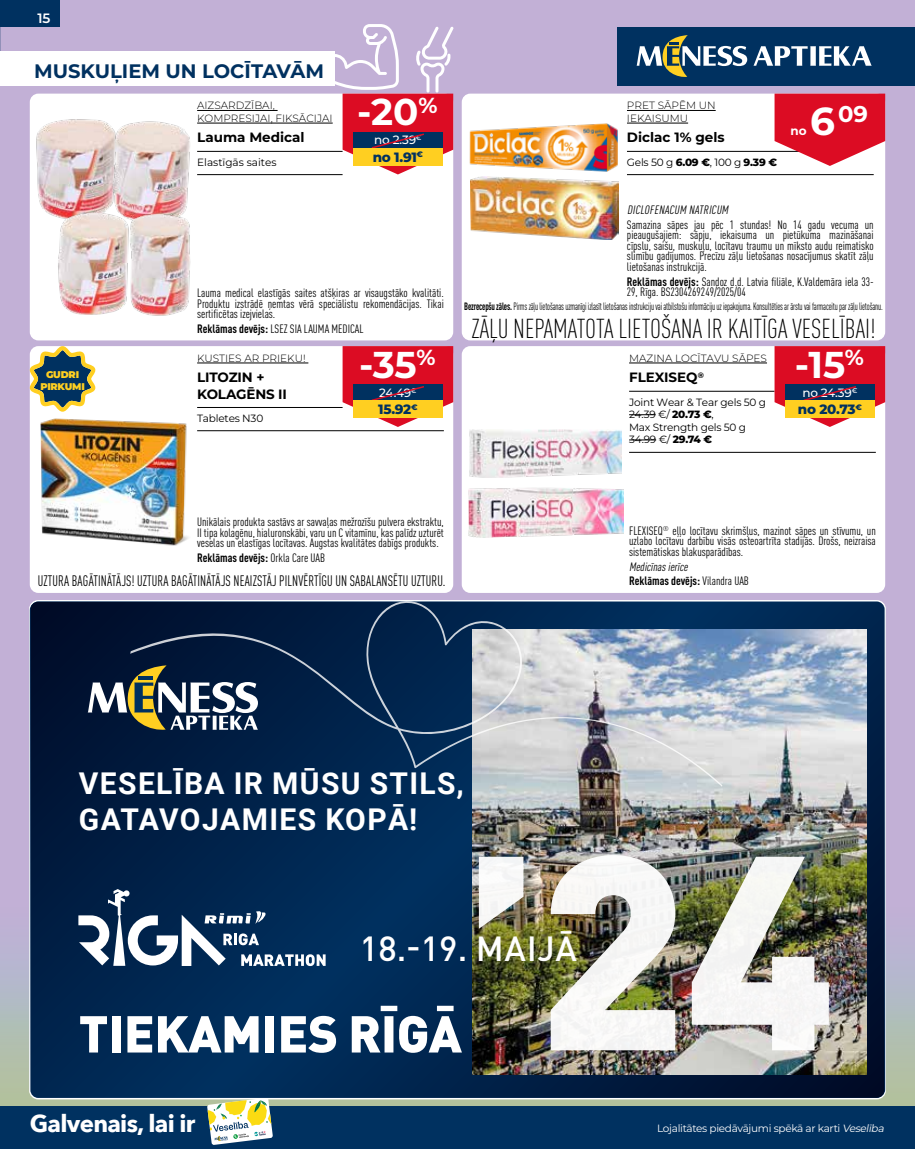
<style>
.page{position:relative;width:915px;height:1149px;background:#fff}
.page>*{position:absolute;margin:0;border:0;box-sizing:border-box;transform-origin:0 0}
.t1{font:900 271.65px "DIN Pro";color:#fff}
.t2{font:900 51px "DIN Pro";letter-spacing:-.01em;color:#fff}
.t3{font:700 37.35px "Montserrat";color:#fff}
.t4{font:500 34.35px "DIN Pro";letter-spacing:.015em;color:#fff}
.t5{font:700 30px/36px "Roboto";letter-spacing:.045em;color:#fff}
.t6{font:300 condensed 27px "DIN Pro";color:#000}
.t7{font:700 24px "Avenir Next";letter-spacing:-.03em;color:#fff}
.t8{font:700 22.8px "Montserrat";color:#fff}
.t9{font:700 19.5px "Montserrat";color:#003160}
.t10{font:condensed 15px "DIN Pro";letter-spacing:.01em;color:#000;scale:.89 1}
.t11{font:700 13.5px/16.2px "Montserrat";color:#000}
.t12{font:800 13.5px "Montserrat";letter-spacing:-.02em;color:#003160}
.t13{font:600 13.5px "Montserrat";color:#fff}
.t14{font:condensed 12px/10.5px "DIN Pro";color:#000;text-align:justify}
.t15{font:italic condensed 12px/14.7px "DIN Pro";color:#000}
.t16{font:700 condensed 12px "DIN Pro";color:#000}
.t17{font:500 12px "Montserrat";letter-spacing:-.02em;color:#fff}
.t18{font:700 12px "Montserrat";color:#fff}
.t19{font:condensed 10.5px "DIN Pro";letter-spacing:-.02em;color:#000;scale:.8 1}
.t20{font:100 10.5px/12.6px "Montserrat";color:#000}
.t21{font:100 10.5px/12.6px "Montserrat";letter-spacing:-.02em;color:#000}
.t22{font:10.5px "Montserrat";letter-spacing:-.03em;color:#fff}
.t23{font:800 10.5px "Montserrat";color:#000}
.t24{font:900 9.75px/11.7px "Montserrat";letter-spacing:-.02em;color:#ffcf21;text-align:center}
.s1{font-weight:700}
.s2{font-weight:100}
.s3{font-weight:400}
.s4{font-size:39px}
.s5{font-weight:800}
.s6{font-weight:700;font-style:normal}
.s7{font-style:normal}
.s8{font-style:italic}
</style>
<div class="page">
<div style="left:0;top:0;width:914px;height:1148px;background:#c2b0d6"></div>
<svg style="left:1px;top:907px;width:913px;height:199px"></svg>
<svg style="left:0;top:961px;width:1px;height:145px"></svg>
<div style="left:0;top:1106px;width:914px;height:42px;background:#003160"></div>
<div style="left:0;top:0;width:60px;height:26px;background:#003160"></div>
<div style="left:617px;top:27px;width:297px;height:58px;background:#003160"></div>
<svg style="left:753px;top:46px;width:118px;height:20px"></svg>
<svg style="left:636px;top:35px;width:111px;height:42px"></svg>
<svg style="left:207px;top:1099px;width:66px;height:45px;background:#cbd0a6"></svg>
<svg style="left:30px;top:601px;width:854px;height:496px;background:#01244c"></svg>
<img style="left:472px;top:629px;width:394px;height:444px">
<div style="left:0;top:51px;width:335px;height:34px;background:#fff"></div>
<div style="left:461px;top:346px;width:423px;height:246px;background:#fff;border-radius:9px"></div>
<hr style="left:629px;top:362px;width:137px;height:1px;background:#000">
<hr style="left:629px;top:391px;width:145px;height:1px;background:#000">
<hr style="left:629px;top:452px;width:246px;height:1px;background:#000">
<svg style="left:629px;top:414px;width:26px;height:1px"></svg>
<svg style="left:629px;top:439px;width:27px;height:1px"></svg>
<svg style="left:774px;top:346px;width:110px;height:81px;background:#b93a4f"></svg>
<div style="left:784px;top:401px;width:90px;height:17px;background:#ffcf21"></div>
<img style="left:469px;top:429px;width:152px;height:48px">
<img style="left:468px;top:488px;width:155px;height:49px">
<div style="left:461px;top:94px;width:423px;height:246px;background:#fff;border-radius:9px"></div>
<hr style="left:626px;top:110px;width:89px;height:1px;background:#000">
<hr style="left:626px;top:123px;width:62px;height:1px;background:#000">
<hr style="left:626px;top:151px;width:173px;height:1px;background:#000">
<hr style="left:626px;top:174px;width:247px;height:1px;background:#000">
<svg style="left:774px;top:94px;width:110px;height:72px"></svg>
<img style="left:469px;top:123px;width:148px;height:49px">
<img style="left:470px;top:176px;width:148px;height:64px">
<svg style="left:130px;top:589px;width:592px;height:197px;background:#556983"></svg>
<svg style="left:88px;top:665px;width:170px;height:66px;background:#556169"></svg>
<svg style="left:78px;top:888px;width:247px;height:77px;background:#3b5979"></svg>
<div style="left:30px;top:94px;width:423px;height:246px;background:#fff;border-radius:9px"></div>
<hr style="left:197px;top:110px;width:80px;height:1px;background:#000">
<hr style="left:197px;top:123px;width:135px;height:1px;background:#000">
<hr style="left:197px;top:151px;width:145px;height:1px;background:#000">
<hr style="left:197px;top:174px;width:145px;height:1px;background:#000">
<svg style="left:333px;top:24px;width:120px;height:150px"></svg>
<div style="left:353px;top:148px;width:89px;height:17px;background:#ffcf21"></div>
<img style="left:36px;top:119px;width:75px;height:98px">
<img style="left:111px;top:121px;width:79px;height:90px">
<img style="left:55px;top:211px;width:71px;height:104px">
<img style="left:126px;top:209px;width:65px;height:107px">
<div style="left:30px;top:346px;width:423px;height:246px;background:#fff;border-radius:9px"></div>
<hr style="left:197px;top:362px;width:111px;height:1px;background:#000">
<hr style="left:197px;top:407px;width:145px;height:1px;background:#000">
<hr style="left:197px;top:430px;width:246px;height:1px;background:#000">
<svg style="left:342px;top:346px;width:111px;height:81px;background:#b93a4f"></svg>
<div style="left:353px;top:401px;width:89px;height:17px;background:#ffcf21"></div>
<img style="left:40px;top:418px;width:149px;height:128px">
<svg style="left:29px;top:346px;width:67px;height:65px"></svg>
<p class="t13" style="left:38px;top:8px;width:14px">15</p>
<h3 class="t9" style="left:34px;top:57px;width:291px">MUSKUĻIEM UN LOCĪTAVĀM</h3>
<p class="t20" style="left:197px;top:99px;width:137px">AIZSARDZĪBAI,<br>KOMPRESIJAI, FIKSĀCIJAI</p>
<p class="t11" style="left:197px;top:129px;width:109px">Lauma Medical</p>
<p class="t20" style="left:197px;top:155px;width:81px">Elastīgās saites</p>
<h3 class="t3" style="left:357px;top:85px;width:82px">-20<sup>%</sup></h3>
<p class="t17" style="left:374px;top:132px;width:49px">no 2.39<sup>€</sup></p>
<p class="t12" style="left:372px;top:147px;width:52px">no 1.91<sup>€</sup></p>
<p class="t24" style="left:40px;top:368px;width:46px">GUDRI<br>PIRKUMI</p>
<p class="t14" style="left:197px;top:287px;width:248px">Lauma medical elastīgās saites atšķiras ar visaugstāko kvalitāti.<br>Produktu izstrādē ņemtas vērā speciālistu rekomendācijas. Tikai sertificētas izejvielas.</p>
<p class="t14" style="left:197px;top:322px;width:168px"><span class="s1">Reklāmas devējs:</span> LSEZ SIA LAUMA MEDICAL</p>
<p class="t20" style="left:197px;top:351px;width:110px">KUSTIES AR PRIEKU!</p>
<p class="t11" style="left:197px;top:368px;width:91px">LITOZIN +<br>KOLAGĒNS II</p>
<p class="t21" style="left:197px;top:411px;width:68px">Tabletes N30</p>
<h3 class="t3" style="left:359px;top:337px;width:78px">-35<sup>%</sup></h3>
<p class="t17" style="left:379px;top:384px;width:39px">24.49<sup>€</sup></p>
<p class="t12" style="left:378px;top:399px;width:41px">15.92<sup>€</sup></p>
<p class="t20" style="left:626px;top:99px;width:90px">PRET SĀPĒM UN<br>IEKAISUMU</p>
<p class="t11" style="left:626px;top:129px;width:99px">Diclac 1% gels</p>
<p class="t23" style="left:626px;top:154px;width:152px"><span class="s2">Gels 50 g</span> 6.09 €<span class="s3">, 100 g</span> 9.39 €</p>
<h3 class="t8" style="left:809px;top:97px;width:59px"><span class="s4">6</span>09</h3>
<p class="t18" style="left:790px;top:122px;width:18px">no</p>
<p class="t15" style="left:627px;top:201px;width:105px">DICLOFENACUM NATRICUM</p>
<p class="t14" style="left:626px;top:218px;width:248px">Samazina sāpes jau pēc 1 stundas! No 14 gadu vecuma un pieaugušajiem: sāpju, iekaisuma un pietūkuma mazināšanai cīpslu, saišu, muskuļu, locītavu traumu un mīksto audu reimatisko slimību gadījumos. Precīzu zāļu lietošanas nosacījumus skatīt zāļu lietošanas instrukcijā.</p>
<p class="t14" style="left:626px;top:275px;width:248px"><span class="s1">Reklāmas devējs:</span> Sandoz d.d. Latvia filiāle, K.Valdemāra iela 33-<br>29, Rīga. BS2304269249/2025/04</p>
<p class="t19" style="left:464px;top:298px;width:524px"><span class="s1">Bezrecepšu zāles.</span> Pirms zāļu lietošanas uzmanīgi izlasīt lietošanas instrukciju vai atbilstošu informāciju uz iepakojuma. Konsultēties ar ārstu vai farmaceitu par zāļu lietošanu.</p>
<h3 class="t6" style="left:471px;top:309px;width:405px">ZĀĻU NEPAMATOTA LIETOŠANA IR KAITĪGA VESELĪBAI!</h3>
<p class="t20" style="left:629px;top:351px;width:139px">MAZINA LOCĪTAVU SĀPES</p>
<p class="t11" style="left:629px;top:368px;width:76px">FLEXISEQ<sup>®</sup></p>
<p class="t21" style="left:629px;top:395px;width:138px">Joint Wear &amp; Tear gels 50 g<br><span class="s3">24.39 €/</span> <span class="s5">20.73 €</span>,<br>Max Strength gels 50 g<br><span class="s3">34.99 €/</span> <span class="s5">29.74 €</span></p>
<h3 class="t3" style="left:794px;top:337px;width:71px">-15<sup>%</sup></h3>
<p class="t17" style="left:802px;top:384px;width:56px">no 24.39<sup>€</sup></p>
<p class="t12" style="left:797px;top:399px;width:66px">no 20.73<sup>€</sup></p>
<p class="t14" style="left:197px;top:515px;width:248px">Unikālais produkta sastāvs ar savvaļas mežrozīšu pulvera ekstraktu, II tipa kolagēnu, hialuronskābi, varu un C vitamīnu, kas palīdz uzturēt veselas un elastīgas locītavas. Augstas kvalitātes dabīgs produkts.</p>
<p class="t16" style="left:197px;top:548px;width:129px">Reklāmas devējs: <span class="s3">Orkla Care UAB</span></p>
<p class="t10" style="left:38px;top:569px;width:459px">UZTURA BAGĀTINĀTĀJS! UZTURA BAGĀTINĀTĀJS NEAIZSTĀJ PILNVĒRTĪGU UN SABALANSĒTU UZTURU.</p>
<p class="t14" style="left:629px;top:524px;width:248px">FLEXISEQ<sup>®</sup> eļļo locītavu skrimšļus, mazinot sāpes un stīvumu, un uzlabo locītavu darbību visās osteoartrīta stadijās. Drošs, neizraisa sistemātiskas blakusparādības.</p>
<p class="t15" style="left:629px;top:558px;width:121px">Medicīnasierīce<br><span class="s6">Reklāmas devējs:</span> <span class="s7">Vilandra UAB</span></p>
<h3 class="t5" style="left:79px;top:764px;width:386px">VESELĪBA IR MŪSU STILS,<br>GATAVOJAMIES KOPĀ!</h3>
<h1 class="t1" style="left:463px;top:767px;width:374px">’24</h1>
<h3 class="t4" style="left:360px;top:919px;width:218px">18.-19. MAIJĀ</h3>
<h2 class="t2" style="left:79px;top:999px;width:384px">TIEKAMIES RĪGĀ</h2>
<h3 class="t7" style="left:30px;top:1102px;width:167px">Galvenais, lai ir</h3>
<p class="t22" style="left:657px;top:1120px;width:230px">Lojalitātes piedāvājumi spēkā ar karti <span class="s8">Veselība</span></p>
</div>
